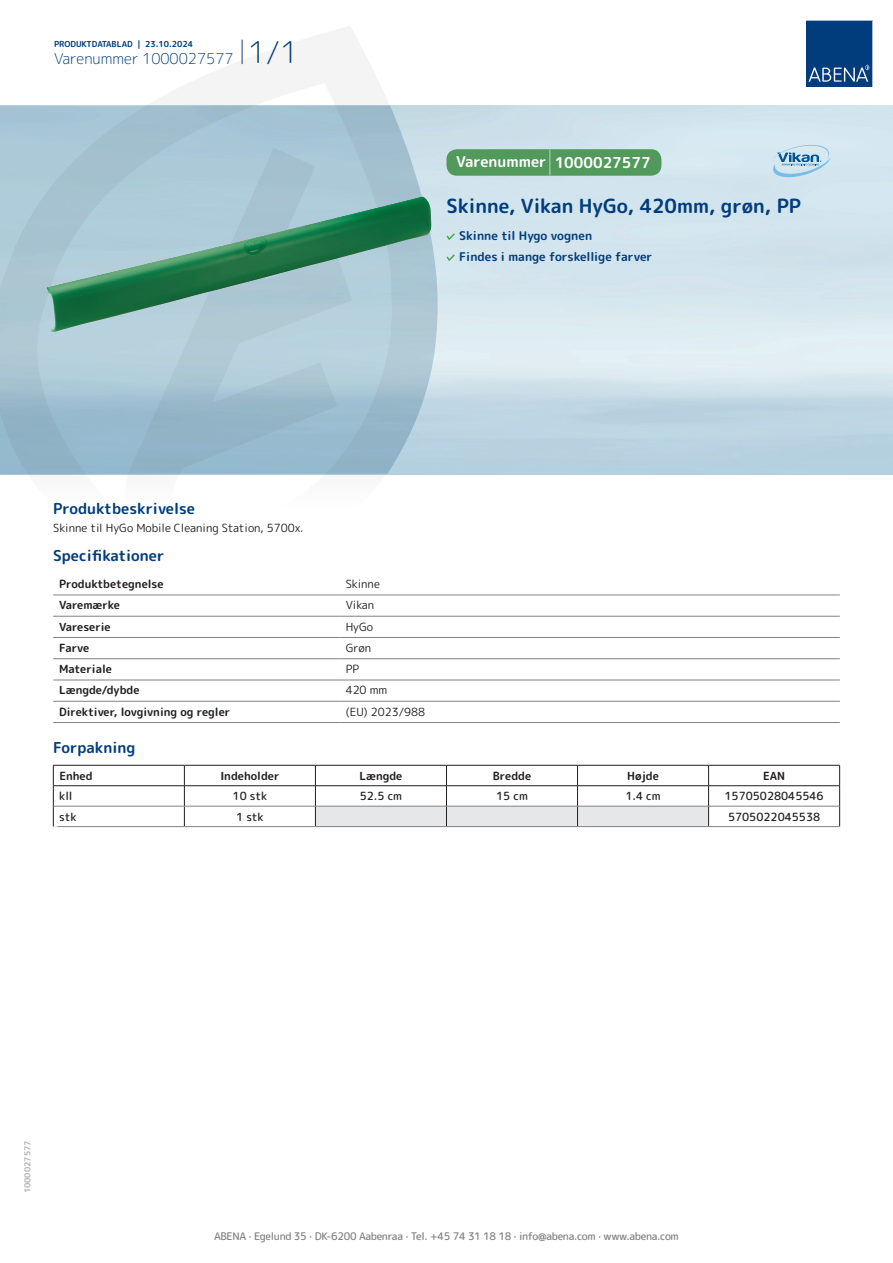
<style>
.page{position:relative;width:893px;height:1263px;background:#fff}
.page>*{position:absolute;margin:0;border:0;box-sizing:border-box;transform-origin:0 0}
.t1{font:700 19.5px "Rounded Mplus 1 c";color:#013d7d}
.t2{font:700 15px "Rounded Mplus 1 c";color:#013d7d}
.t3{font:300 15px "Rounded Mplus 1 c";color:#013d7d}
.t4{font:700 15px "Rounded Mplus 1 c";color:#fff}
.t5{font:700 12px/21px "Rounded Mplus 1 c";color:#013d7d}
.t6{font:700 11.25px "Rounded Mplus 1 c";color:#231f20}
.t7{font:11.25px "Rounded Mplus 1 c";color:#231f20}
.t8{font:500 11.25px "Rounded Mplus 1 c";color:#231f20}
.t9{font:500 10.5px "Rounded Mplus 1 c";letter-spacing:-.03em;color:#808285}
.t10{font:700 10.5px "Rounded Mplus 1 c";color:#fff}
.t11{font:700 8.25px "Rounded Mplus 1 c";color:#013d7d}
.t12{font:700 8.25px "Rounded Mplus 1 c";color:#b2b3b7}
.s1{font-size:30px}
.s2{font-size:25.5px}
</style>
<div class="page">
<svg style="left:0;top:26px;width:439px;height:569px"></svg>
<svg style="left:0;top:106px;width:438px;height:368px;background:#a5c3d2"></svg>
<svg style="left:242px;top:40px;width:1px;height:24px"></svg>
<svg style="left:806px;top:20px;width:67px;height:67px;background:#144b86"></svg>
<img style="left:47px;top:196px;width:384px;height:136px">
<hr style="left:53px;top:595px;width:287px;height:1px;background:#808285">
<hr style="left:340px;top:595px;width:500px;height:1px;background:#808285">
<hr style="left:53px;top:616px;width:287px;height:1px;background:#808285">
<hr style="left:340px;top:616px;width:500px;height:1px;background:#808285">
<hr style="left:53px;top:637px;width:287px;height:1px;background:#808285">
<hr style="left:340px;top:637px;width:500px;height:1px;background:#808285">
<hr style="left:53px;top:658px;width:287px;height:1px;background:#808285">
<hr style="left:340px;top:658px;width:500px;height:1px;background:#808285">
<hr style="left:53px;top:680px;width:287px;height:1px;background:#808285">
<hr style="left:340px;top:680px;width:500px;height:1px;background:#808285">
<hr style="left:53px;top:701px;width:287px;height:1px;background:#808285">
<hr style="left:340px;top:701px;width:500px;height:1px;background:#808285">
<hr style="left:53px;top:722px;width:287px;height:1px;background:#808285">
<hr style="left:340px;top:722px;width:500px;height:1px;background:#808285">
<hr style="left:53px;top:765px;width:131px;height:1px;background:#231f20">
<hr style="left:184px;top:765px;width:131px;height:1px;background:#231f20">
<hr style="left:709px;top:765px;width:131px;height:1px;background:#231f20">
<hr style="left:53px;top:785px;width:131px;height:1px;background:#231f20">
<hr style="left:184px;top:785px;width:131px;height:1px;background:#231f20">
<hr style="left:709px;top:785px;width:131px;height:1px;background:#231f20">
<svg style="left:53px;top:765px;width:1px;height:61px"></svg>
<svg style="left:184px;top:765px;width:1px;height:61px"></svg>
<svg style="left:315px;top:765px;width:394px;height:61px"></svg>
<svg style="left:839px;top:765px;width:1px;height:61px"></svg>
<hr style="left:54px;top:806px;width:130px;height:1px;background:#808285">
<hr style="left:184px;top:806px;width:131px;height:1px;background:#808285">
<hr style="left:315px;top:806px;width:131px;height:1px;background:#808285">
<hr style="left:446px;top:806px;width:131px;height:1px;background:#808285">
<hr style="left:577px;top:806px;width:132px;height:1px;background:#808285">
<hr style="left:709px;top:806px;width:130px;height:1px;background:#808285">
<hr style="left:53px;top:826px;width:131px;height:1px;background:#808285">
<hr style="left:184px;top:826px;width:131px;height:1px;background:#808285">
<hr style="left:315px;top:826px;width:131px;height:1px;background:#808285">
<hr style="left:446px;top:826px;width:131px;height:1px;background:#808285">
<hr style="left:577px;top:826px;width:132px;height:1px;background:#808285">
<hr style="left:709px;top:826px;width:131px;height:1px;background:#808285">
<svg style="left:446px;top:233px;width:9px;height:7px"></svg>
<svg style="left:446px;top:254px;width:9px;height:7px"></svg>
<div style="left:446px;top:149px;width:215px;height:27px;background:#52995c;border-radius:10px"></div>
<svg style="left:772px;top:145px;width:59px;height:32px;background:#b1d1e4"></svg>
<p class="t11" style="left:54px;top:38px;width:141px">PRODUKTDATABLAD | 23.10.2024</p>
<h2 class="t3" style="left:54px;top:48px;width:246px">Varenummer 1000027577 <span class="s1">1/1</span></h2>
<h2 class="t4" style="left:456px;top:152px;width:196px">Varenummer <span class="s2">|</span> 1000027577</h2>
<h1 class="t1" style="left:446px;top:192px;width:356px">Skinne, Vikan HyGo, 420mm, grøn, PP</h1>
<p class="t5" style="left:459px;top:225px;width:195px">Skinne til Hygo vognen<br>Findes i mange forskellige farver</p>
<h2 class="t2" style="left:53px;top:498px;width:143px">Produktbeskrivelse</h2>
<p class="t7" style="left:53px;top:520px;width:252px">Skinne til HyGo Mobile Cleaning Station, 5700x.</p>
<h2 class="t2" style="left:53px;top:545px;width:113px">Specifikationer</h2>
<p class="t6" style="left:59px;top:576px;width:106px">Produktbetegnelse</p>
<p class="t7" style="left:346px;top:576px;width:36px">Skinne</p>
<p class="t6" style="left:59px;top:597px;width:62px">Varemærke</p>
<p class="t7" style="left:346px;top:597px;width:30px">Vikan</p>
<p class="t6" style="left:59px;top:618px;width:53px">Vareserie</p>
<p class="t7" style="left:346px;top:618px;width:29px">HyGo</p>
<p class="t6" style="left:59px;top:640px;width:32px">Farve</p>
<p class="t7" style="left:346px;top:640px;width:27px">Grøn</p>
<p class="t6" style="left:59px;top:661px;width:54px">Materiale</p>
<p class="t7" style="left:346px;top:661px;width:15px">PP</p>
<p class="t6" style="left:59px;top:682px;width:82px">Længde/dybde</p>
<p class="t7" style="left:346px;top:682px;width:43px">420 mm</p>
<p class="t6" style="left:59px;top:704px;width:173px">Direktiver, lovgivning og regler</p>
<p class="t7" style="left:346px;top:704px;width:81px">(EU) 2023/988</p>
<h2 class="t2" style="left:53px;top:737px;width:84px">Forpakning</h2>
<p class="t6" style="left:59px;top:768px;width:35px">Enhed</p>
<p class="t6" style="left:220px;top:768px;width:61px">Indeholder</p>
<p class="t6" style="left:359px;top:768px;width:44px">Længde</p>
<p class="t6" style="left:493px;top:768px;width:40px">Bredde</p>
<p class="t6" style="left:627px;top:768px;width:33px">Højde</p>
<p class="t6" style="left:763px;top:768px;width:24px">EAN</p>
<p class="t8" style="left:59px;top:788px;width:15px">kll</p>
<p class="t8" style="left:233px;top:788px;width:36px">10 stk</p>
<p class="t8" style="left:360px;top:788px;width:44px">52.5 cm</p>
<p class="t8" style="left:496px;top:788px;width:33px">15 cm</p>
<p class="t8" style="left:625px;top:788px;width:37px">1.4 cm</p>
<p class="t8" style="left:724px;top:788px;width:101px">15705028045546</p>
<p class="t8" style="left:59px;top:808px;width:19px">stk</p>
<p class="t8" style="left:236px;top:808px;width:29px">1 stk</p>
<p class="t8" style="left:728px;top:808px;width:94px">5705022045538</p>
<p class="t10" style="left:53px;top:822px;width:7px">*</p>
<p class="t12" style="left:22px;top:1193px;width:54px;rotate:-90deg">1000027577</p>
<p class="t9" style="left:214px;top:1229px;width:466px">ABENA · Egelund 35 · DK-6200 Aabenraa · Tel. +45 74 31 18 18 · info@abena.com · www.abena.com</p>
</div>
